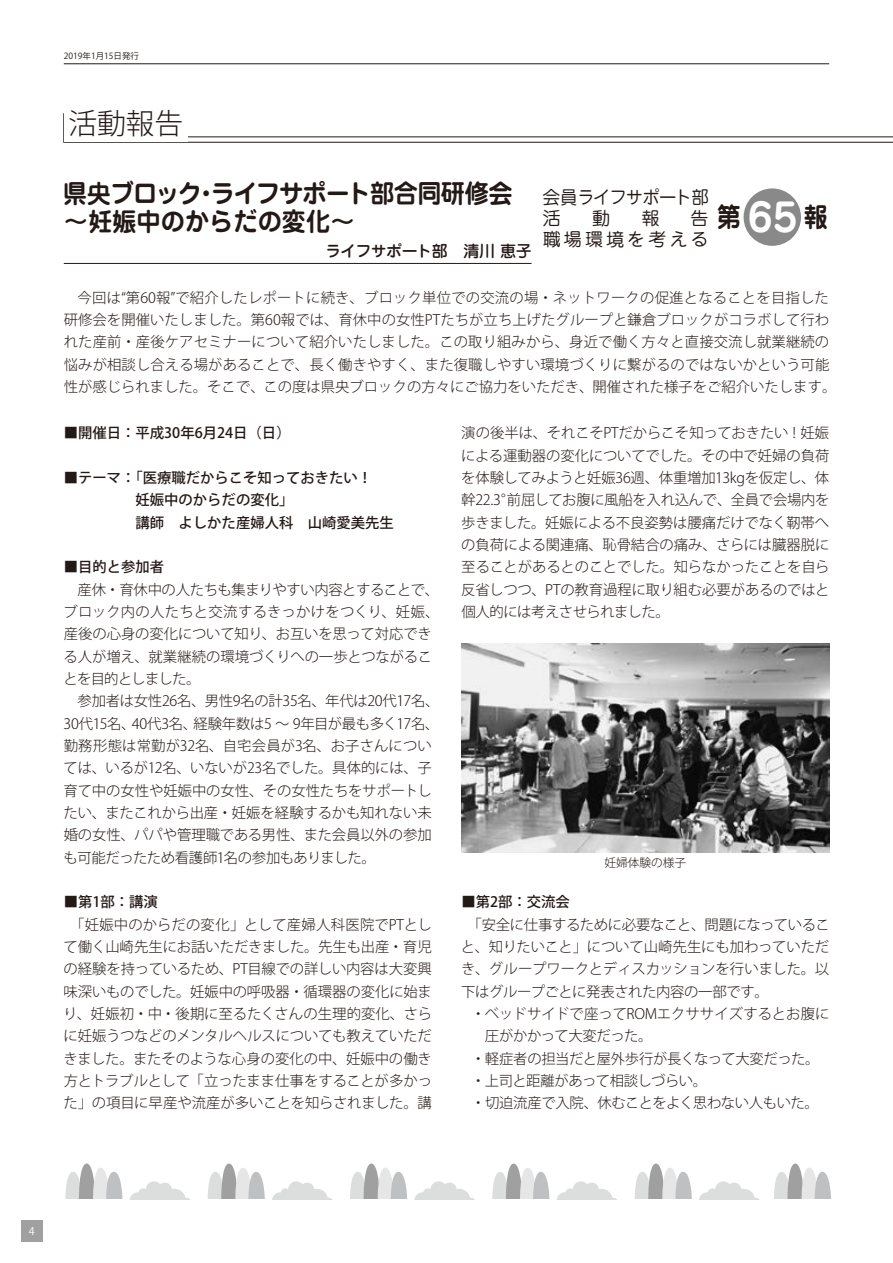
<style>
.page{position:relative;width:893px;height:1263px;background:#fff}
.page>*{position:absolute;margin:0;border:0;box-sizing:border-box;transform-origin:0 0}
.t1{font:300 28.65px "Koz Go Pro";color:#231916}
.t2{font:700 26.85px "Jun 501 Pro";color:#231916;scale:.89 1}
.t3{font:700 25.5px/28.7px "Jun 501 Pro";letter-spacing:-.03em;color:#231916;scale:.95 1}
.t4{font:18px/21.3px "Jun 201 Pro";letter-spacing:-.05em;color:#231916;scale:.96 1}
.t5{font:18px/21.3px "Jun 201 Pro";letter-spacing:.17em;color:#231916;text-align:right}
.t6{font:18px "Jun 201 Pro";letter-spacing:-.01em;color:#231916}
.t7{font:500 15.9px "Jun 34 Pro";letter-spacing:-.035em;color:#231916}
.t8{font:300 14.4px/22.4px "Koz Go Pro";letter-spacing:-.005em;color:#231916}
.t9{font:500 14.4px/22.4px "Koz Go Pro";color:#231916}
.t10{font:300 14.4px "Koz Go Pro";letter-spacing:-.025em;color:#231916}
.t11{font:300 14.4px "Koz Go Pro";letter-spacing:-.03em;color:#231916}
.t12{font:300 11.7px "Koz Go Pro";color:#231916}
.t13{font:10.65px "Koz Go Pro";color:#fff}
.t14{font:8.55px "Koz Go Pro";color:#231916}
.s1{font-size:38.7px;color:#fff}
</style>
<div class="page">
<div style="left:21px;top:1220px;width:22px;height:22px;background:#a0a0a1"></div>
<hr style="left:64px;top:64px;width:765px;height:1px;background:#231916">
<svg style="left:63px;top:113px;width:830px;height:30px"></svg>
<div style="left:64px;top:105px;width:124px;height:37px;background:#fff"></div>
<div style="left:744px;top:188px;width:57px;height:58px;background:#898989;border-radius:50%"></div>
<hr style="left:64px;top:263px;width:467px;height:1px;background:#231916">
<img style="left:461px;top:643px;width:368px;height:209px">
<svg style="left:65px;top:1163px;width:58px;height:36px"></svg>
<svg style="left:130px;top:1181px;width:59px;height:18px"></svg>
<svg style="left:207px;top:1163px;width:58px;height:36px"></svg>
<svg style="left:272px;top:1181px;width:60px;height:18px"></svg>
<svg style="left:350px;top:1163px;width:57px;height:36px"></svg>
<svg style="left:414px;top:1181px;width:60px;height:18px"></svg>
<svg style="left:492px;top:1163px;width:58px;height:36px"></svg>
<svg style="left:557px;top:1181px;width:59px;height:18px"></svg>
<svg style="left:634px;top:1163px;width:58px;height:36px"></svg>
<svg style="left:699px;top:1181px;width:60px;height:18px"></svg>
<svg style="left:774px;top:1163px;width:57px;height:36px"></svg>
<p class="t14" style="left:64px;top:51px;width:77px">2019年1月15日発行</p>
<h1 class="t1" style="left:68px;top:105px;width:116px">活動報告</h1>
<h3 class="t3" style="left:63px;top:176px;width:474px">県央ブロック・ライフサポート部合同研修会〜妊娠中のからだの変化〜</h3>
<p class="t7" style="left:325px;top:238px;width:208px">ライフサポート部　清川恵子</p>
<p class="t8" style="left:64px;top:286px;width:774px;text-align:center">今回は“第60報”で紹介したレポートに続き、ブロック単位での交流の場・ネットワークの促進となることを目指した<br>研修会を開催いたしました。第60報では、育休中の女性PTたちが立ち上げたグループと鎌倉ブロックがコラボして行われた産前・産後ケアセミナーについて紹介いたしました。この取り組みから、身近で働く方々と直接交流し就業継続の悩みが相談し合える場があることで、長く働きやすく、また復職しやすい環境づくりに繋がるのではないかという可能性が感じられました。そこで、この度は県央ブロックの方々にご協力をいただき、開催された様子をご紹介いたします。</p>
<p class="t4" style="left:543px;top:184px;width:174px">会員ライフサポート部活</p>
<p class="t5" style="left:543px;top:206px;width:167px">告<br>職場環境を考える</p>
<h2 class="t2" style="left:717px;top:196px;width:126px">第<span class="s1">65</span>報</h2>
<p class="t6" style="left:592px;top:204px;width:20px">動</p>
<p class="t6" style="left:641px;top:204px;width:20px">報</p>
<p class="t9" style="left:64px;top:423px;width:228px">■開催日：平成30年6月24日（日）</p>
<p class="t9" style="left:136px;top:467px;width:260px;text-indent:-72px">■テーマ：「医療職だからこそ知っておきたい！<br>妊娠中のからだの変化」<br>講師　よしかた産婦人科　山崎愛美先生</p>
<p class="t9" style="left:64px;top:556px;width:102px">■目的と参加者</p>
<p class="t8" style="left:63px;top:578px;width:377px;text-indent:14px">産休・育休中の人たちも集まりやすい内容とすることで、ブロック内の人たちと交流するきっかけをつくり、妊娠、産後の心身の変化について知り、お互いを思って対応できる人が増え、就業継続の環境づくりへの一歩とつながることを目的としました。</p>
<p class="t8" style="left:64px;top:690px;width:377px;text-indent:14px">参加者は女性26名、男性9名の計35名、年代は20代17名、<br>30代15名、40代3名、経験年数は5 〜 9年目が最も多く17名、勤務形態は常勤が32名、自宅会員が3名、お子さんについては、いるが12名、いないが23名でした。具体的には、子育て中の女性や妊娠中の女性、その女性たちをサポートしたい、またこれから出産・妊娠を経験するかも知れない未婚の女性、パパや管理職である男性、また会員以外の参加も可能だったため看護師1名の参加もありました。</p>
<p class="t9" style="left:64px;top:891px;width:96px">■第1部：講演</p>
<p class="t8" style="left:63px;top:913px;width:370px;text-align:center">「妊娠中のからだの変化」として産婦人科医院でPTとして働く山崎先生にお話いただきました。先生も出産・育児の経験を持っているため、PT目線での詳しい内容は大変興味深いものでした。妊娠中の呼吸器・循環器の変化に始まり、妊娠初・中・後期に至るたくさんの生理的変化、さらに妊娠うつなどのメンタルヘルスについても教えていただきました。またそのような心身の変化の中、妊娠中の働き方とトラブルとして「立ったまま仕事をすることが多かった」の項目に早産や流産が多いことを知らされました。講</p>
<p class="t8" style="left:461px;top:422px;width:370px;text-align:justify">演の後半は、それこそPTだからこそ知っておきたい！妊娠による運動器の変化についてでした。その中で妊婦の負荷を体験してみようと妊娠36週、体重増加13kgを仮定し、体幹22.3°前屈してお腹に風船を入れ込んで、全員で会場内を歩きました。妊娠による不良姿勢は腰痛だけでなく靭帯への負荷による関連痛、恥骨結合の痛み、さらには臓器脱に至ることがあるとのことでした。知らなかったことを自ら反省しつつ、PTの教育過程に取り組む必要があるのではと個人的には考えさせられました。</p>
<p class="t12" style="left:604px;top:855px;width:83px">妊婦体験の様子</p>
<p class="t9" style="left:461px;top:891px;width:110px">■第2部：交流会</p>
<p class="t8" style="left:461px;top:913px;width:370px;text-align:justify;text-indent:7px">「安全に仕事するために必要なこと、問題になっていること、知りたいこと」について山崎先生にも加わっていただき、グループワークとディスカッションを行いました。以下はグループごとに発表された内容の一部です。</p>
<p class="t8" style="left:471px;top:1003px;width:360px">・ベッドサイドで座ってROMエクササイズするとお腹に</p>
<p class="t10" style="left:485px;top:1026px;width:169px">圧がかかって大変だった。</p>
<p class="t10" style="left:471px;top:1049px;width:350px">・軽症者の担当だと屋外歩行が長くなって大変だった。</p>
<p class="t11" style="left:471px;top:1071px;width:238px">・上司と距離があって相談しづらい。</p>
<p class="t10" style="left:471px;top:1093px;width:349px">・切迫流産で入院、休むことをよく思わない人もいた。</p>
<p class="t13" style="left:29px;top:1224px;width:7px">4</p>
</div>
